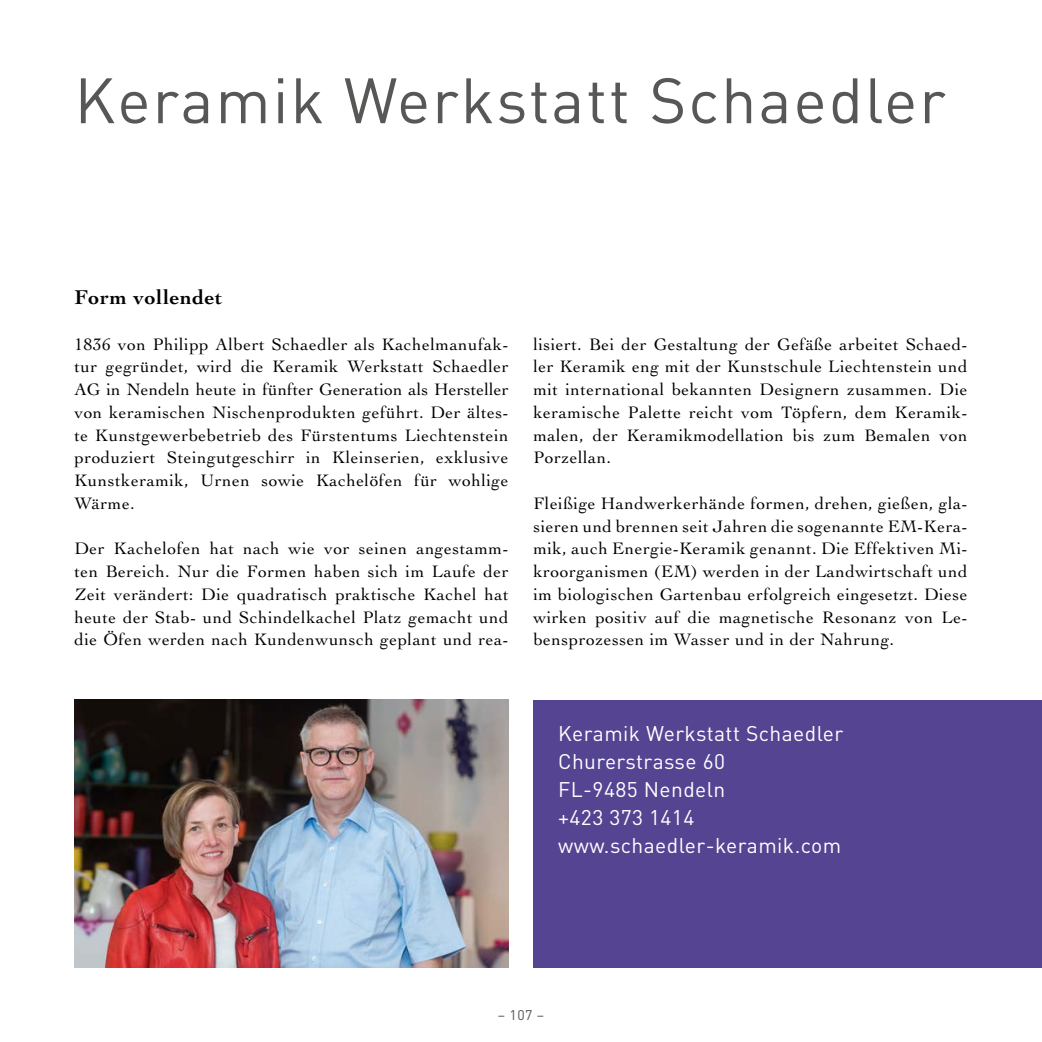
<style>
.page{position:relative;width:1042px;height:1042px;background:#fff}
.page>*{position:absolute;margin:0;border:0;box-sizing:border-box;transform-origin:0 0}
.t1{font:63px "DIN Pro";letter-spacing:.03em;color:#575756}
.t2{font:21px/28px "DIN Pro";letter-spacing:.02em;color:#fff}
.t3{font:700 21px "Cochin LT Std";letter-spacing:.03em;color:#000}
.t4{font:17.5px/22.8px "Cochin LT Std";letter-spacing:.03em;color:#000;text-align:justify}
.t5{font:14px "DIN Pro";color:#575756}
</style>
<div class="page">
<div style="left:533px;top:699px;width:509px;height:268px;background:#544492"></div>
<img style="left:74px;top:699px;width:434px;height:268px">
<h1 class="t1" style="left:74px;top:58px;width:873px">Keramik Werkstatt Schaedler</h1>
<p class="t3" style="left:74px;top:285px;width:150px">Form vollendet</p>
<p class="t4" style="left:74px;top:332px;width:436px">1836 von Philipp Albert Schaedler als Kachelmanufak&shy;tur gegründet, wird die Keramik Werkstatt Schaedler AG in Nendeln heute in fünfter Generation als Hersteller von keramischen Nischenprodukten geführt. Der ältes&shy;te Kunstgewerbebetrieb des Fürstentums Liechtenstein produziert Steingutgeschirr in Kleinserien, exklusive Kunstkeramik, Urnen sowie Kachelöfen für wohlige Wärme.</p>
<p class="t4" style="left:74px;top:537px;width:436px">Der Kachelofen hat nach wie vor seinen angestamm&shy;ten Bereich. Nur die Formen haben sich im Laufe der Zeit verändert: Die quadratisch praktische Kachel hat heute der Stab- und Schindelkachel Platz gemacht und die Öfen werden nach Kundenwunsch geplant und rea-</p>
<p class="t4" style="left:533px;top:332px;width:436px">lisiert. Bei der Gestaltung der Gefäße arbeitet Schaed&shy;ler Keramik eng mit der Kunstschule Liechtenstein und mit international bekannten Designern zusammen. Die keramische Palette reicht vom Töpfern, dem Keramik&shy;malen, der Keramikmodellation bis zum Bemalen von Porzellan.</p>
<p class="t4" style="left:533px;top:492px;width:436px">Fleißige Handwerkerhände formen, drehen, gießen, gla&shy;sieren und brennen seit Jahren die sogenannte EM-Kera&shy;mik, auch Energie-Keramik genannt. Die Effektiven Mi&shy;kroorganismen (EM) werden in der Landwirtschaft und im biologischen Gartenbau erfolgreich eingesetzt. Diese wirken positiv auf die magnetische Resonanz von Le&shy;bensprozessen im Wasser und in der Nahrung.</p>
<p class="t2" style="left:558px;top:719px;width:286px">Keramik Werkstatt Schaedler<br>Churerstrasse 60<br>FL-9485 Nendeln<br>+423 373 1414 www.schaedler-keramik.com</p>
<p class="t5" style="left:498px;top:1005px;width:48px">– 107 –</p>
</div>
